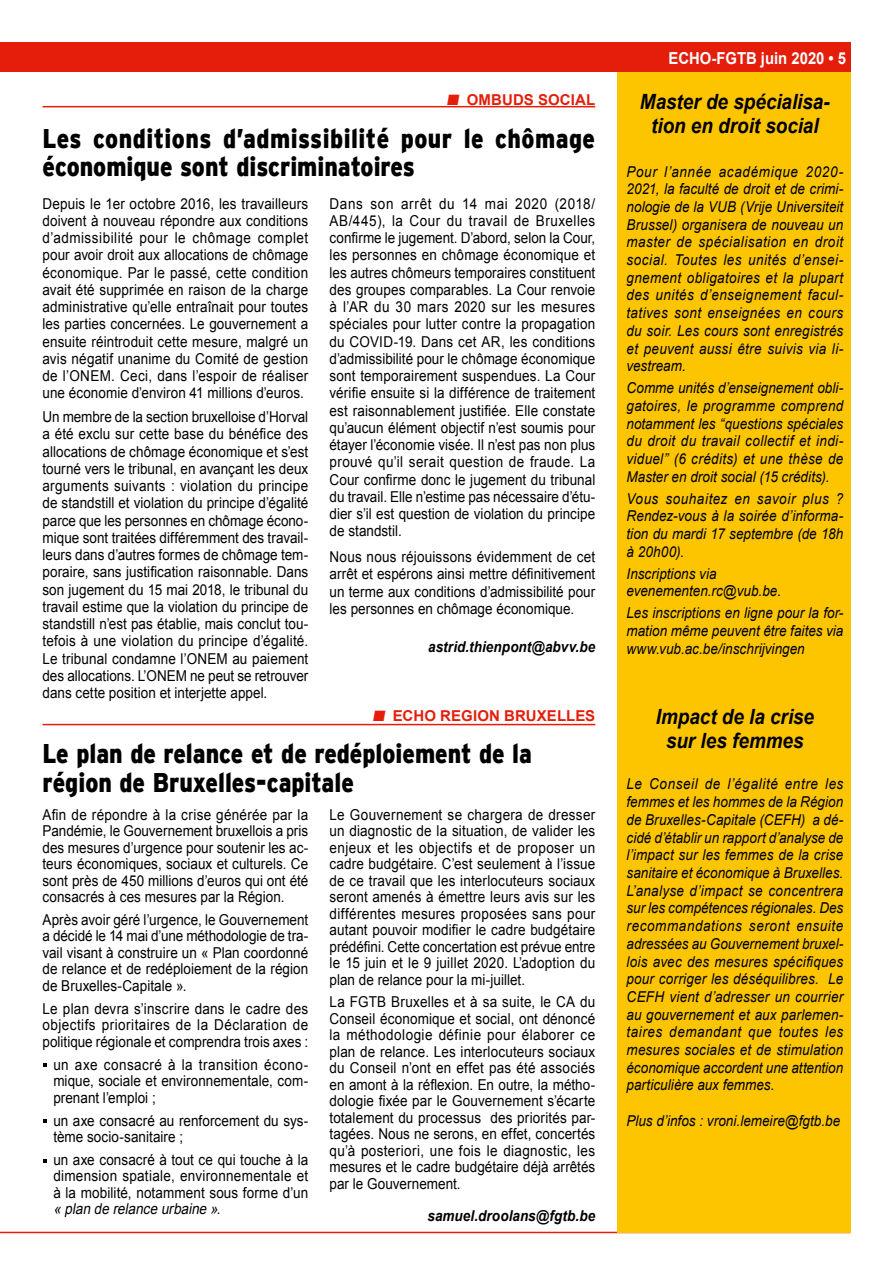
<style>
.page{position:relative;width:893px;height:1263px;background:#fff}
.page>*{position:absolute;margin:0;border:0;box-sizing:border-box;transform-origin:0 0}
.t1{font:900 27px/28.5px "Interstate";color:#000;scale:.85 1}
.t2{font:italic 700 21px/24px "Arial";letter-spacing:-.005em;color:#000;text-align:center;scale:.9 1}
.t3{font:700 16.5px "Arial";color:#fff;scale:.9 1}
.t4{font:15px/17.2px "Arial";letter-spacing:.005em;color:#000;text-align:justify;scale:.9 1}
.t5{font:italic 15px/17.7px "Arial";letter-spacing:.005em;color:#000;text-align:justify;scale:.9 1}
.t6{font:italic 700 15px "Arial";letter-spacing:.005em;color:#000;scale:.9 1}
.t7{font:700 15px "Arial";letter-spacing:.005em;color:#e41e0a}
.s1{font-style:italic}
</style>
<div class="page">
<div style="left:0;top:43px;width:850px;height:29px;background:#e41e0a"></div>
<hr style="left:0;top:1232px;width:850px;height:1px;background:#e41e0a">
<div style="left:617px;top:72px;width:233px;height:1161px;background:#fdc500"></div>
<hr style="left:43px;top:106px;width:552px;height:1px;background:#e41e0a">
<hr style="left:43px;top:724px;width:552px;height:1px;background:#e41e0a">
<svg style="left:43px;top:1063px;width:4px;height:4px"></svg>
<svg style="left:43px;top:1119px;width:4px;height:4px"></svg>
<svg style="left:43px;top:1159px;width:4px;height:4px"></svg>
<p class="t7" style="left:447px;top:90px;width:150px">■ OMBUDS SOCIAL</p>
<h1 class="t1" style="left:43px;top:123px;width:652px">Les conditions d’admissibilité pour le chômage économique sont discriminatoires</h1>
<p class="t4" style="left:43px;top:195px;width:297px">Depuis le 1er octobre 2016, les travailleurs doivent à nouveau répondre aux conditions d’admissibilité pour le chômage complet pour avoir droit aux allocations de chômage économique. Par le passé, cette condition avait été supprimée en raison de la charge administrative qu’elle entraînait pour toutes les parties concernées. Le gouvernement a ensuite réintroduit cette mesure, malgré un avis négatif unanime du Comité de gestion de l’ONEM. Ceci, dans l’espoir de réaliser une économie d’environ 41 millions d’euros.</p>
<p class="t4" style="left:43px;top:408px;width:297px">Un membre de la section bruxelloise d’Horval a été exclu sur cette base du bénéfice des allocations de chômage économique et s’est tourné vers le tribunal, en avançant les deux arguments suivants : violation du principe de standstill et violation du principe d’égalité parce que les personnes en chômage écono&shy;mique sont traitées différemment des travail&shy;leurs dans d’autres formes de chômage tem&shy;poraire, sans justification raisonnable. Dans son jugement du 15 mai 2018, le tribunal du travail estime que la violation du principe de standstill n’est pas établie, mais conclut tou&shy;tefois à une violation du principe d’égalité.<br>Le tribunal condamne l’ONEM au paiement des allocations. L’ONEM ne peut se retrouver dans cette position et interjette appel.</p>
<p class="t4" style="left:330px;top:195px;width:297px">Dans son arrêt du 14 mai 2020 (2018/ AB/445), la Cour du travail de Bruxelles confirme le jugement. D’abord, selon la Cour, les personnes en chômage économique et les autres chômeurs temporaires constituent des groupes comparables. La Cour renvoie à l’AR du 30 mars 2020 sur les mesures spéciales pour lutter contre la propagation du COVID-19. Dans cet AR, les conditions d’admissibilité pour le chômage économique sont temporairement suspendues. La Cour vérifie ensuite si la différence de traitement est raisonnablement justifiée. Elle constate qu’aucun élément objectif n’est soumis pour étayer l’économie visée. Il n’est pas non plus prouvé qu’il serait question de fraude. La Cour confirme donc le jugement du tribunal du travail. Elle n’estime pas nécessaire d’étu&shy;dier s’il est question de violation du principe de standstil.</p>
<p class="t4" style="left:330px;top:548px;width:297px">Nous nous réjouissons évidemment de cet arrêt et espérons ainsi mettre définitivement un terme aux conditions d’admissibilité pour les personnes en chômage économique.</p>
<p class="t6" style="left:428px;top:637px;width:187px">astrid.thienpont@abvv.be</p>
<p class="t7" style="left:373px;top:705px;width:224px">■ ECHO REGION BRUXELLES</p>
<h1 class="t1" style="left:43px;top:739px;width:577px">Le plan de relance et de redéploiement de la région de Bruxelles-capitale</h1>
<p class="t4" style="left:43px;top:806px;width:297px;line-height:16.5px">Afin de répondre à la crise générée par la Pandémie, le Gouvernement bruxellois a pris des mesures d’urgence pour soutenir les ac&shy;teurs économiques, sociaux et culturels. Ce sont près de 450 millions d’euros qui ont été consacrés à ces mesures par la Région.</p>
<p class="t4" style="left:43px;top:911px;width:297px;line-height:16.5px">Après avoir géré l’urgence, le Gouvernement a décidé le 14 mai d’une méthodologie de tra&shy;vail visant à construire un « Plan coordonné de relance et de redéploiement de la région de Bruxelles-Capitale ».</p>
<p class="t4" style="left:43px;top:1000px;width:297px;line-height:16.5px">Le plan devra s’inscrire dans le cadre des objectifs prioritaires de la Déclaration de politique régionale et comprendra trois axes :</p>
<p class="t4" style="left:53px;top:1056px;width:285px;line-height:16.5px">un axe consacré à la transition écono&shy;mique, sociale et environnementale, com&shy;prenant l’emploi ;</p>
<p class="t4" style="left:53px;top:1112px;width:285px;line-height:16.5px">un axe consacré au renforcement du sys&shy;tème socio-sanitaire ;</p>
<p class="t4" style="left:53px;top:1151px;width:285px;line-height:16.5px">un axe consacré à tout ce qui touche à la dimension spatiale, environnementale et à la mobilité, notamment sous forme d’un <span class="s1">« plan de relance urbaine »</span>.</p>
<p class="t4" style="left:330px;top:806px;width:297px;line-height:16.5px">Le Gouvernement se chargera de dresser un diagnostic de la situation, de valider les enjeux et les objectifs et de proposer un cadre budgétaire. C’est seulement à l’issue de ce travail que les interlocuteurs sociaux seront amenés à émettre leurs avis sur les différentes mesures proposées sans pour autant pouvoir modifier le cadre budgétaire prédéfini. Cette concertation est prévue entre le 15 juin et le 9 juillet 2020. L’adoption du plan de relance pour la mi-juillet.</p>
<p class="t4" style="left:330px;top:994px;width:297px;line-height:16.5px">La FGTB Bruxelles et à sa suite, le CA du Conseil économique et social, ont dénoncé la méthodologie définie pour élaborer ce plan de relance. Les interlocuteurs sociaux du Conseil n’ont en effet pas été associés en amont à la réflexion. En outre, la métho&shy;dologie fixée par le Gouvernement s’écarte totalement du processus des priorités par&shy;tagées. Nous ne serons, en effet, concertés qu’à posteriori, une fois le diagnostic, les mesures et le cadre budgétaire déjà arrêtés par le Gouvernement.</p>
<p class="t6" style="left:427px;top:1206px;width:188px">samuel.droolans@fgtb.be</p>
<p class="t3" style="left:668px;top:47px;width:199px">ECHO-FGTB juin 2020 • 5</p>
<h2 class="t2" style="left:640px;top:90px;width:213px">Master de spécialisa&shy;tion en droit social</h2>
<p class="t5" style="left:626px;top:163px;width:242px">Pour l’année académique 2020- 2021, la faculté de droit et de crimi&shy;nologie de la VUB (Vrije Universiteit Brussel) organisera de nouveau un master de spécialisation en droit social. Toutes les unités d’ensei&shy;gnement obligatoires et la plupart des unités d’enseignement facul&shy;tatives sont enseignées en cours du soir. Les cours sont enregistrés et peuvent aussi être suivis via li&shy;vestream.</p>
<p class="t5" style="left:626px;top:379px;width:242px">Comme unités d’enseignement obli&shy;gatoires, le programme comprend notamment les “questions spéciales du droit du travail collectif et indi&shy;viduel” (6 crédits) et une thèse de Master en droit social (15 crédits).</p>
<p class="t5" style="left:626px;top:490px;width:242px">Vous souhaitez en savoir plus ?<br>Rendez-vous à la soirée d’informa&shy;tion du mardi 17 septembre (de 18h à 20h00).</p>
<p class="t5" style="left:626px;top:565px;width:173px">Inscriptions via evenementen.rc@vub.be.</p>
<p class="t5" style="left:626px;top:604px;width:242px">Les inscriptions en ligne pour la for&shy;mation même peuvent être faites via www.vub.ac.be/inschrijvingen</p>
<h2 class="t2" style="left:656px;top:705px;width:178px">Impact de la crise sur les femmes</h2>
<p class="t5" style="left:626px;top:775px;width:242px">Le Conseil de l’égalité entre les femmes et les hommes de la Région de Bruxelles-Capitale (CEFH) a dé&shy;cidé d’établir un rapport d’analyse de l’impact sur les femmes de la crise sanitaire et économique à Bruxelles.<br>L’analyse d’impact se concentrera sur les compétences régionales. Des recommandations seront ensuite adressées au Gouvernement bruxel&shy;lois avec des mesures spécifiques pour corriger les déséquilibres. Le CEFH vient d’adresser un courrier au gouvernement et aux parlemen&shy;taires demandant que toutes les mesures sociales et de stimulation économique accordent une attention particulière aux femmes.</p>
<p class="t5" style="left:626px;top:1112px;width:239px">Plus d’infos : vroni.lemeire@fgtb.be</p>
</div>
